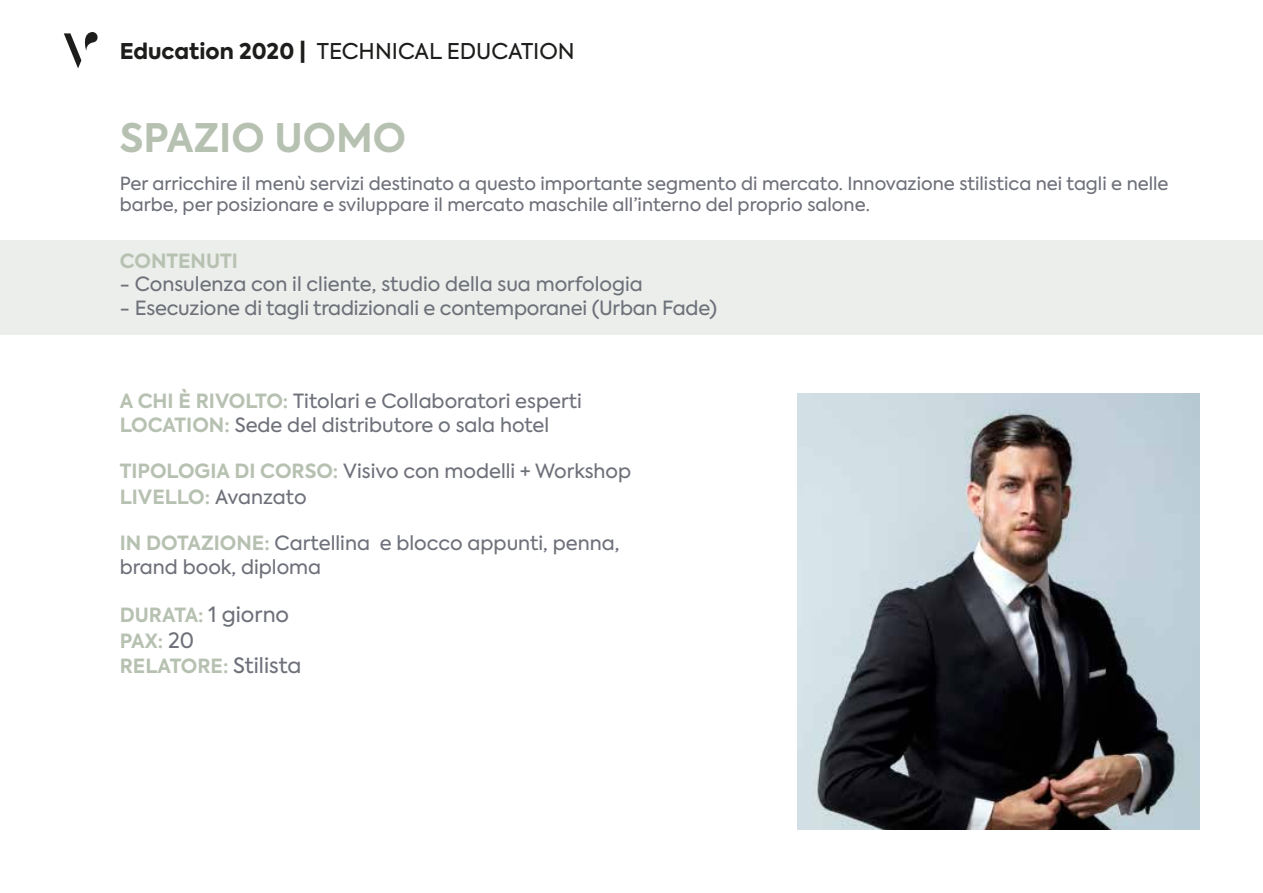
<style>
.page{position:relative;width:1263px;height:893px;background:#fff}
.page>*{position:absolute;margin:0;border:0;box-sizing:border-box;transform-origin:0 0}
.t1{font:700 39.15px "Axiforma";color:#b7c1b1}
.t2{font:21.6px "Axiforma";color:#1d1d1b}
.t3{font:19.5px/23.4px "Axiforma";color:#6e707a}
.t4{font:700 19.5px/25.2px "Axiforma";color:#b7c1b1}
.t5{font:18px/21.6px "Axiforma";color:#6e707a}
.s1{font-weight:800}
.s2{font-weight:700;color:#b7c1b1}
.s3{font-weight:400;font-size:21px;color:#6e707a}
</style>
<div class="page">
<img style="left:797px;top:393px;width:402px;height:436px">
<div style="left:0;top:240px;width:1263px;height:95px;background:#ebeeea"></div>
<svg style="left:64px;top:32px;width:34px;height:36px"></svg>
<p class="t2" style="left:120px;top:37px;width:456px"><span class="s1">Education 2020 |</span> TECHNICAL EDUCATION</p>
<h1 class="t1" style="left:120px;top:111px;width:288px">SPAZIO UOMO</h1>
<p class="t5" style="left:120px;top:173px;width:1050px">Per arricchire il menù servizi destinato a questo importante segmento di mercato. Innovazione stilistica nei tagli e nelle barbe, per posizionare e sviluppare il mercato maschile all’interno del proprio salone.</p>
<p class="t4" style="left:120px;top:248px;width:120px">CONTENUTI</p>
<p class="t3" style="left:120px;top:273px;width:525px">- Consulenza con il cliente, studio della sua morfologia</p>
<p class="t3" style="left:120px;top:296px;width:599px">- Esecuzione di tagli tradizionali e contemporanei (Urban Fade)</p>
<p class="t3" style="left:120px;top:390px;width:464px"><span class="s2">A CHI È RIVOLTO:</span> Titolari e Collaboratori esperti<br><span class="s2">LOCATION:</span> Sede del distributore o sala hotel</p>
<p class="t3" style="left:120px;top:459px;width:513px;line-height:25.2px"><span class="s2">TIPOLOGIA DI CORSO:</span> Visivo con modelli + Workshop<br><span class="s2">LIVELLO:</span> Avanzato</p>
<p class="t3" style="left:120px;top:532px;width:501px"><span class="s2">IN DOTAZIONE:</span> Cartellina e blocco appunti, penna, brand book, diploma</p>
<p class="t4" style="left:120px;top:603px;width:183px">DURATA: <span class="s3">1 giorno<br></span>PAX: <span class="s3">20<br></span>RELATORE: <span class="s3">Stilista</span></p>
</div>
